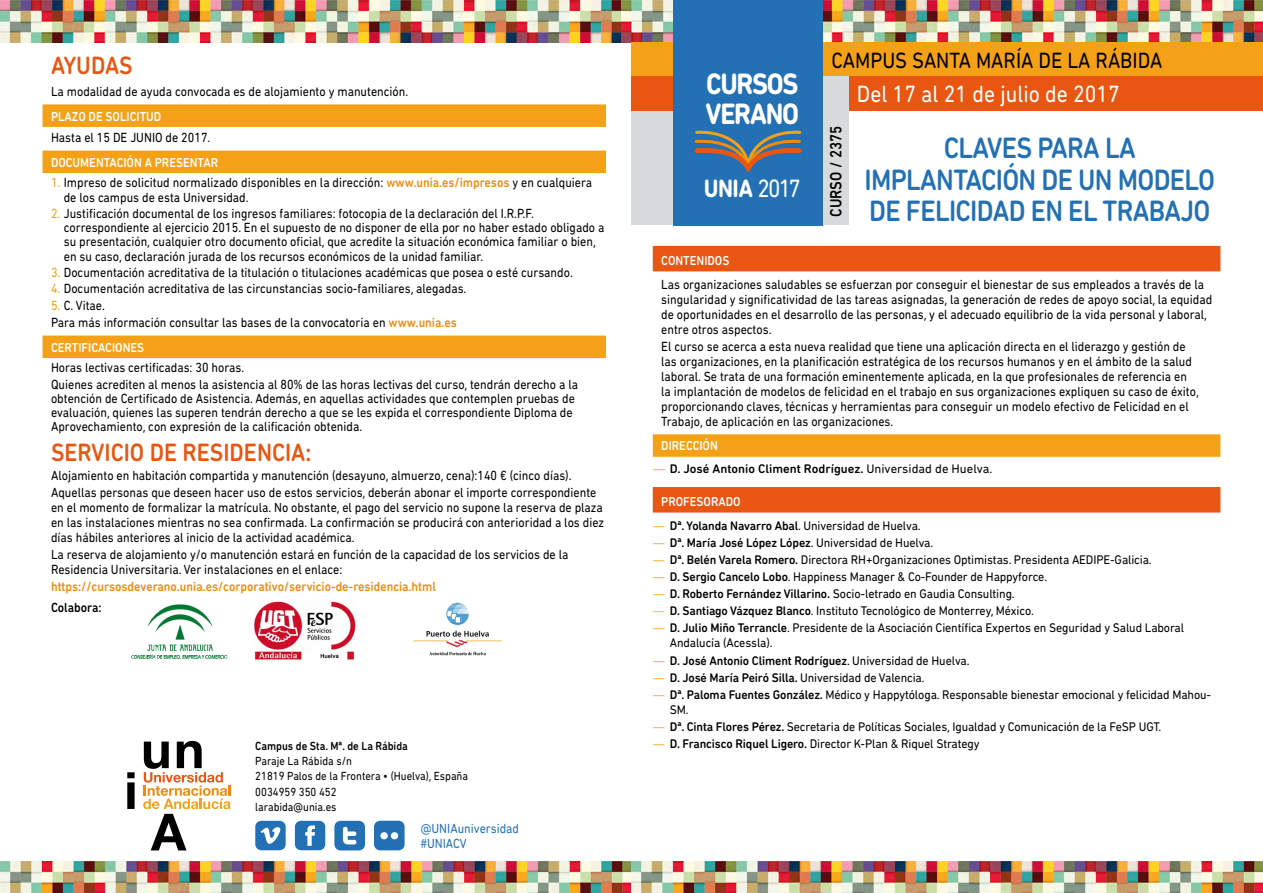
<style>
.page{position:relative;width:1263px;height:893px;background:#fff}
.page>*{position:absolute;margin:0;border:0;box-sizing:border-box;transform-origin:0 0}
.t1{font:500 30px/31.5px "DIN Next Rounded LT Pro";letter-spacing:-.025em;color:#2371b4;text-align:center;scale:.9 1}
.t2{font:700 30px/29.7px "DIN Next Rounded LT Pro";letter-spacing:-.05em;color:#fff;scale:.9 1}
.t3{font:500 25.5px "DIN Next Rounded LT Pro";color:#e85612;scale:.9 1}
.t4{font:700 25.5px "DIN Next Rounded LT Pro";color:#fff;scale:.9 1}
.t5{font:24px "DIN Next Rounded LT Pro";color:#fff;scale:.9 1}
.t6{font:22.5px "DIN Next Rounded LT Pro";color:#000;scale:.9 1}
.t7{font:500 16.5px "DIN Next Rounded LT Pro";color:#000;scale:.9 1}
.t8{font:13.5px/15px "DIN Next Rounded LT Pro";color:#000;scale:.9 1}
.t9{font:500 13.5px "DIN Next Rounded LT Pro";color:#f08a0b;scale:.9 1}
.t10{font:13.5px/15px "DIN Next Rounded LT Pro";color:#2371b4;scale:.9 1}
.t11{font:500 13.5px "DIN Next Rounded LT Pro";color:#000;scale:.9 1}
.t12{font:500 13.2px "DIN Next Rounded LT Pro";color:#fff;scale:.9 1}
.t13{font:12.75px/15px "DIN Next Rounded LT Pro";letter-spacing:-.01em;color:#000;scale:.95 1}
.t14{font:500 12.75px "DIN Next Rounded LT Pro";letter-spacing:-.01em;color:#000;scale:.95 1}
.t15{font:500 12.75px "DIN Next Rounded LT Pro";letter-spacing:-.01em;color:#000}
.t16{font:12px/15.3px "DIN Next Rounded LT Pro";color:#000;scale:.9 1}
.t17{font:500 12px "DIN Next Rounded LT Pro";color:#000;scale:.9 1}
.s1{color:#f5a118}
.s2{font-weight:500;color:#f08a0b}
.s3{font-weight:400}
.s4{font-family:"Myriad Pro";font-weight:400;color:#f5a118}
.s5{font-family:"Myriad Pro";color:#f5a118}
.s6{font-weight:500}
</style>
<div class="page">
<div style="left:631px;top:111px;width:43px;height:114px;background:#d9dadb"></div>
<img style="left:0;top:0;width:621px;height:42px">
<img style="left:0;top:861px;width:1263px;height:32px">
<img style="left:621px;top:0;width:642px;height:42px">
<div style="left:631px;top:42px;width:632px;height:35px;background:#f5a118"></div>
<div style="left:631px;top:77px;width:632px;height:34px;background:#e85612"></div>
<div style="left:673px;top:0;width:150px;height:225px;background:#2371b4"></div>
<svg style="left:695px;top:130px;width:107px;height:41px"></svg>
<div style="left:823px;top:77px;width:25px;height:148px;background:#d9dadb"></div>
<svg style="left:374px;top:821px;width:31px;height:29px"></svg>
<svg style="left:334px;top:821px;width:31px;height:29px"></svg>
<svg style="left:295px;top:821px;width:30px;height:29px"></svg>
<svg style="left:255px;top:821px;width:31px;height:29px"></svg>
<svg style="left:127px;top:772px;width:8px;height:37px"></svg>
<svg style="left:143px;top:741px;width:87px;height:109px"></svg>
<div style="left:653px;top:246px;width:567px;height:25px;background:#e85612"></div>
<div style="left:653px;top:434px;width:567px;height:23px;background:#f5a118"></div>
<div style="left:653px;top:487px;width:567px;height:26px;background:#e85612"></div>
<div style="left:43px;top:104px;width:563px;height:23px;background:#f5a118"></div>
<div style="left:43px;top:151px;width:563px;height:22px;background:#f5a118"></div>
<div style="left:43px;top:336px;width:563px;height:22px;background:#f5a118"></div>
<img style="left:254px;top:601px;width:102px;height:61px">
<img style="left:413px;top:602px;width:89px;height:54px">
<img style="left:131px;top:604px;width:97px;height:55px">
<h2 class="t3" style="left:51px;top:51px;width:31px">Ayudas</h2>
<h3 class="t6" style="left:831px;top:47px;width:28px">Campus</h3>
<h3 class="t6" style="left:912px;top:47px;width:280px">SANTA MARÍA DE LA RÁBIDA</h3>
<p class="t8" style="left:51px;top:84px;width:399px">La modalidad de ayuda convocada es de alojamiento y manutención.</p>
<p class="t12" style="left:51px;top:108px;width:124px">PLAZO DE SOLICITUD</p>
<p class="t8" style="left:51px;top:130px;width:179px">Hasta el 15 DE JUNIO de 2017.</p>
<p class="t12" style="left:51px;top:155px;width:187px">DOCUMENTACIÓN A PRESENTAR</p>
<p class="t8" style="left:64px;top:175px;width:589px;line-height:14.2px;text-indent:-13px"><span class="s1">1.</span> Impreso de solicitud normalizado disponibles en la dirección: <span class="s2">www.unia.es/impresos</span> y en cualquiera de los campus de esta Universidad.</p>
<p class="t8" style="left:64px;top:206px;width:602px;line-height:14.2px;text-indent:-13px"><span class="s1">2.</span> Justificación documental de los ingresos familiares: fotocopia de la declaración del I.R.P.F. correspondiente al ejercicio 2015. En el supuesto de no disponer de ella por no haber estado obligado a su presentación, cualquier otro documento oficial, que acredite la situación económica familiar o bien, en su caso, declaración jurada de los recursos económicos de la unidad familiar.</p>
<p class="t8" style="left:51px;top:265px;width:581px"><span class="s1">3.</span> Documentación acreditativa de la titulación o titulaciones académicas que posea o esté cursando.</p>
<p class="t8" style="left:51px;top:281px;width:463px"><span class="s1">4.</span> Documentación acreditativa de las circunstancias socio-familiares, alegadas.</p>
<p class="t8" style="left:51px;top:297px;width:452px;line-height:17.1px"><span class="s1">5.</span> C. Vitae.<br>Para más información consultar las bases de la convocatoria en <span class="s2">www.unia.es</span></p>
<p class="t12" style="left:51px;top:340px;width:105px">CERTIFICACIONES</p>
<p class="t8" style="left:51px;top:359px;width:587px;line-height:16.4px">Horas lectivas certificadas: 30 horas.<br>Quienes acrediten al menos la asistencia al 80% de las horas lectivas del curso, tendrán derecho a la</p>
<p class="t8" style="left:51px;top:391px;width:584px;line-height:14.2px">obtención de Certificado de Asistencia. Además, en aquellas actividades que contemplen pruebas de evaluación, quienes las superen tendrán derecho a que se les expida el correspondiente Diploma de<br>Aprovechamiento, con expresión de la calificación obtenida.</p>
<h2 class="t3" style="left:51px;top:437px;width:291px">SERVICIO DE RESIDENCIA:</h2>
<p class="t8" style="left:51px;top:467px;width:607px;line-height:17.1px">Alojamiento en habitación compartida y manutención (desayuno, almuerzo, cena):140 € (cinco días).<br>Aquellas personas que deseen hacer uso de estos servicios, deberán abonar el importe correspondiente</p>
<p class="t8" style="left:51px;top:500px;width:616px;text-align:justify">en el momento de formalizar la matrícula. No obstante, el pago del servicio no supone la reserva de plaza en las instalaciones mientras no sea confirmada. La confirmación se producirá con anterioridad a los diez días hábiles anteriores al inicio de la actividad académica.</p>
<p class="t8" style="left:51px;top:547px;width:576px">La reserva de alojamiento y/o manutención estará en función de la capacidad de los servicios de la<br>Residencia Universitaria. Ver instalaciones en el enlace:</p>
<p class="t9" style="left:51px;top:579px;width:429px">https://cursosdeverano.unia.es/corporativo/servicio-de-residencia.html</p>
<p class="t11" style="left:51px;top:599px;width:58px">Colabora:</p>
<h1 class="t2" style="left:706px;top:69px;width:105px">CURSOS<br>VERANO</h1>
<h3 class="t5" style="left:857px;top:80px;width:294px">Del 17 al 21 de julio de 2017</h3>
<p class="t7" style="left:826px;top:217px;width:103px;rotate:-90deg">CURSO / 2375</p>
<h1 class="t1" style="left:864px;top:132px;width:391px">CLAVES PARA LA<br>IMPLANTACIÓN DE UN MODELO<br>DE FELICIDAD EN EL TRABAJO</h1>
<h2 class="t4" style="left:704px;top:173px;width:109px">UNIA <span class="s3">2017</span></h2>
<p class="t12" style="left:661px;top:253px;width:77px">CONTENIDOS</p>
<p class="t8" style="left:661px;top:276px;width:614px">Las organizaciones saludables se esfuerzan por conseguir el bienestar de sus empleados a través de la singularidad y significatividad de las tareas asignadas, la generación de redes de apoyo social, la equidad de oportunidades en el desarrollo de las personas, y el adecuado equilibrio de la vida personal y laboral, entre otros aspectos.</p>
<p class="t8" style="left:661px;top:338px;width:599px">El curso se acerca a esta nueva realidad que tiene una aplicación directa en el liderazgo y gestión de las organizaciones, en la planificación estratégica de los recursos humanos y en el ámbito de la salud laboral. Se trata de una formación eminentemente aplicada, en la que profesionales de referencia en la implantación de modelos de felicidad en el trabajo en sus organizaciones expliquen su caso de éxito, proporcionando claves, técnicas y herramientas para conseguir un modelo efectivo de Felicidad en el Trabajo, de aplicación en las organizaciones.</p>
<p class="t12" style="left:661px;top:438px;width:8px">direcci</p>
<p class="t12" style="left:703px;top:438px;width:16px">ón</p>
<p class="t15" style="left:653px;top:462px;width:341px"><span class="s4">—</span> D. José Antonio Climent Rodríguez. <span class="s3">Universidad de Huelva.</span></p>
<p class="t12" style="left:661px;top:494px;width:90px">PROFESORADO</p>
<p class="t14" style="left:653px;top:518px;width:284px"><span class="s4">—</span> Dª. Yolanda Navarro Abal<span class="s3">. Universidad de Huelva.</span></p>
<p class="t14" style="left:653px;top:535px;width:297px"><span class="s4">—</span> Dª. María José López López<span class="s3">. Universidad de Huelva.</span></p>
<p class="t13" style="left:653px;top:552px;width:527px"><span class="s5">—</span> <span class="s6">Dª. Belén Varela Romero.</span> Directora RH+Organizaciones Optimistas. Presidenta AEDIPE-Galicia.</p>
<p class="t13" style="left:653px;top:569px;width:417px"><span class="s5">—</span> <span class="s6">D. Sergio Cancelo Lobo</span>. Happiness Manager &amp; Co-Founder de Happyforce.</p>
<p class="t13" style="left:653px;top:586px;width:383px"><span class="s5">—</span> <span class="s6">D. Roberto Fernández Villarino.</span> Socio-letrado en Gaudia Consulting.</p>
<p class="t13" style="left:653px;top:603px;width:403px"><span class="s5">—</span> <span class="s6">D. Santiago Vázquez Blanco</span>. Instituto Tecnológico de Monterrey, México.</p>
<p class="t13" style="left:670px;top:620px;width:543px;text-indent:-17px"><span class="s5">—</span> <span class="s6">D. Julio Miño Terrancle</span>. Presidente de la Asociación Científica Expertos en Seguridad y Salud Laboral<br>Andalucía (Acessla).</p>
<p class="t14" style="left:653px;top:653px;width:335px"><span class="s4">—</span> D. José Antonio Climent Rodríguez<span class="s3">. Universidad de Huelva.</span></p>
<p class="t14" style="left:653px;top:670px;width:288px"><span class="s4">—</span> D. José María Peiró Silla. <span class="s3">Universidad de Valencia.</span></p>
<p class="t13" style="left:670px;top:687px;width:571px;text-indent:-17px"><span class="s5">—</span> <span class="s6">Dª. Paloma Fuentes González.</span> Médico y Happytóloga. Responsable bienestar emocional y felicidad Mahou-<br>SM.</p>
<p class="t13" style="left:653px;top:719px;width:537px"><span class="s5">—</span> <span class="s6">Dª. Cinta Flores Pérez.</span> Secretaria de Políticas Sociales, Igualdad y Comunicación de la FeSP UGT.</p>
<p class="t13" style="left:653px;top:736px;width:346px"><span class="s5">—</span> <span class="s6">D. Francisco Riquel Ligero.</span> Director K-Plan &amp; Riquel Strategy</p>
<p class="t17" style="left:255px;top:739px;width:171px">Campus de Sta. Mª. de La Rábida</p>
<p class="t16" style="left:255px;top:753px;width:238px">Paraje La Rábida s/n<br>21819 Palos de la Frontera • (Huelva), España<br>0034959 350 452<br>larabida@unia.es</p>
<p class="t10" style="left:421px;top:821px;width:111px">@UNIAuniversidad #UNIACV</p>
</div>
